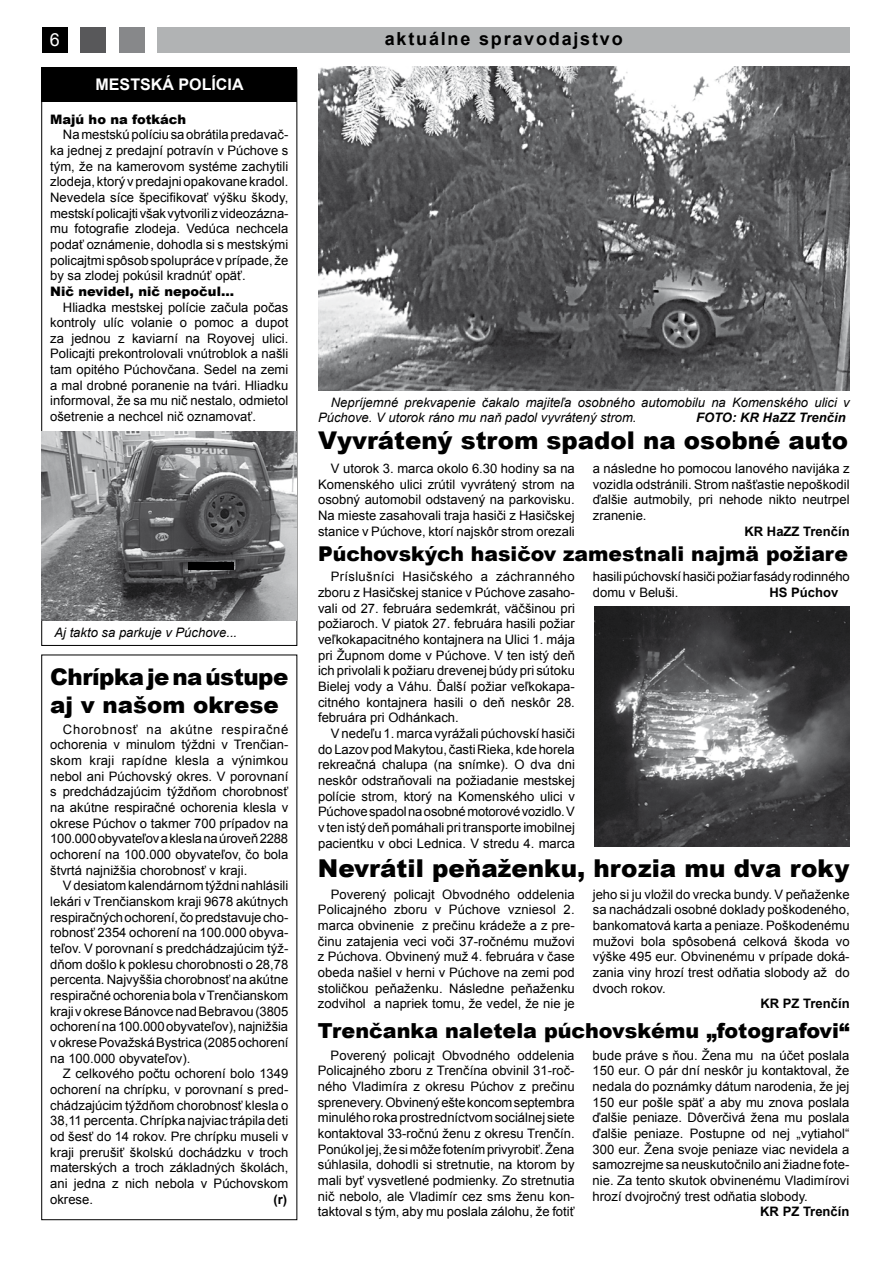
<style>
.page{position:relative;width:893px;height:1263px;background:#fff}
.page>*{position:absolute;margin:0;border:0;box-sizing:border-box;transform-origin:0 0}
.t1{font:900 24.6px "Arial";color:#000}
.t2{font:900 24.45px "Arial";color:#000}
.t3{font:900 22.95px/27.6px "Arial";letter-spacing:-.02em;color:#000}
.t4{font:900 20.7px "Arial";color:#000}
.t5{font:900 20.4px "Arial";color:#000}
.t6{font:700 18px "Arial";letter-spacing:.1em;color:#000}
.t7{font:18px "Arial";color:#fff}
.t8{font:700 16.05px "Arial";color:#fff}
.t9{font:13.05px/15.6px "Arial";color:#000;text-align:justify}
.t10{font:italic 13.05px/15.6px "Arial";color:#000}
.t11{font:700 13.05px "Arial";color:#000}
.t12{font:900 13.05px "Arial";color:#000}
.t13{font:italic 700 13.05px "Arial";color:#000}
</style>
<div class="page">
<div style="left:157px;top:27px;width:693px;height:26px;background:#b1b3b4"></div>
<div style="left:42px;top:27px;width:26px;height:26px;background:#000"></div>
<div style="left:81px;top:27px;width:25px;height:26px;background:#58585a"></div>
<div style="left:119px;top:27px;width:25px;height:26px;background:#87888a"></div>
<div style="left:42px;top:67px;width:255px;height:34px;background:#000"></div>
<img style="left:318px;top:67px;width:532px;height:324px">
<img style="left:594px;top:607px;width:256px;height:239px">
<img style="left:42px;top:431px;width:255px;height:189px">
<div style="left:188px;top:562px;width:46px;height:8px;background:#000"></div>
<h3 class="t7" style="left:50px;top:28px;width:12px">6</h3>
<h3 class="t6" style="left:385px;top:27px;width:239px">aktuálne spravodajstvo</h3>
<p class="t8" style="left:96px;top:74px;width:150px">MESTSKÁ POLÍCIA</p>
<p class="t12" style="left:50px;top:109px;width:137px">Majú ho na fotkách</p>
<p class="t9" style="left:50px;top:127px;width:240px;text-indent:13px">Na mestskú políciu sa obrátila predavač&shy;ka jednej z predajní potravín v Púchove s tým, že na kamerovom systéme zachytili zlodeja, ktorý v predajni opakovane kradol.<br>Nevedela síce špecifikovať výšku škody, mestskí policajti však vytvorili z videozázna&shy;mu fotografie zlodeja. Vedúca nechcela podať oznámenie, dohodla si s mestskými policajtmi spôsob spolupráce v prípade, že by sa zlodej pokúsil kradnúť opäť.</p>
<p class="t12" style="left:50px;top:282px;width:185px">Nič nevidel, nič nepočul...</p>
<p class="t9" style="left:50px;top:299px;width:240px;text-indent:13px">Hliadka mestskej polície začula počas kontroly ulíc volanie o pomoc a dupot za jednou z kaviarní na Royovej ulici.<br>Policajti prekontrolovali vnútroblok a našli tam opitého Púchovčana. Sedel na zemi a mal drobné poranenie na tvári. Hliadku informoval, že sa mu nič nestalo, odmietol ošetrenie a nechcel nič oznamovať.</p>
<p class="t10" style="left:54px;top:625px;width:184px">Aj takto sa parkuje v Púchove...</p>
<h3 class="t3" style="left:50px;top:663px;width:240px">Chrípka je na ústupe aj v našom okrese</h3>
<p class="t9" style="left:50px;top:721px;width:240px;text-indent:13px">Chorobnosť na akútne respiračné ochorenia v minulom týždni v Trenčian&shy;skom kraji rapídne klesla a výnimkou nebol ani Púchovský okres. V porovnaní s predchádzajúcim týždňom chorobnosť na akútne respiračné ochorenia klesla v okrese Púchov o takmer 700 prípadov na 100.000 obyvateľov a klesla na úroveň 2288 ochorení na 100.000 obyvateľov, čo bola štvrtá najnižšia chorobnosť v kraji.</p>
<p class="t9" style="left:50px;top:878px;width:240px;text-indent:13px">V desiatom kalendárnom týždni nahlásili lekári v Trenčianskom kraji 9678 akútnych respiračných ochorení, čo predstavuje cho&shy;robnosť 2354 ochorení na 100.000 obyva&shy;teľov. V porovnaní s predchádzajúcim týž&shy;dňom došlo k poklesu chorobnosti o 28,78 percenta. Najvyššia chorobnosť na akútne respiračné ochorenia bola v Trenčianskom kraji v okrese Bánovce nad Bebravou (3805 ochorení na 100.000 obyvateľov), najnižšia v okrese Považská Bystrica (2085 ochorení na 100.000 obyvateľov).</p>
<p class="t9" style="left:50px;top:1066px;width:240px;text-indent:13px">Z celkového počtu ochorení bolo 1349 ochorení na chrípku, v porovnaní s pred&shy;chádzajúcim týždňom chorobnosť klesla o 38,11 percenta. Chrípka najviac trápila deti od šesť do 14 rokov. Pre chrípku museli v kraji prerušiť školskú dochádzku v troch materských a troch základných školách, ani jedna z nich nebola v Púchovskom okrese.</p>
<p class="t11" style="left:273px;top:1190px;width:15px">(r)</p>
<p class="t10" style="left:318px;top:395px;width:533px;text-indent:13px">Nepríjemné prekvapenie čakalo majiteľa osobného automobilu na Komenského ulici v<br>Púchove. V utorok ráno mu naň padol vyvrátený strom.</p>
<p class="t13" style="left:696px;top:409px;width:151px">FOTO: KR HaZZ Trenčin</p>
<h2 class="t2" style="left:318px;top:423px;width:532px">Vyvrátený strom spadol na osobné auto</h2>
<p class="t9" style="left:318px;top:461px;width:258px;text-indent:13px">V utorok 3. marca okolo 6.30 hodiny sa na Komenského ulici zrútil vyvrátený strom na osobný automobil odstavený na parkovisku.<br>Na mieste zasahovali traja hasiči z Hasičskej stanice v Púchove, ktorí najskôr strom orezali</p>
<p class="t9" style="left:593px;top:461px;width:258px">a následne ho pomocou lanového navijáka z vozidla odstránili. Strom našťastie nepoškodil ďalšie autmobily, pri nehode nikto neutrpel zranenie.</p>
<p class="t11" style="left:744px;top:522px;width:107px">KR HaZZ Trenčín</p>
<h3 class="t5" style="left:318px;top:539px;width:531px">Púchovských hasičov zamestnali najmä požiare</h3>
<p class="t9" style="left:318px;top:569px;width:258px;text-indent:13px">Príslušníci Hasičského a záchranného zboru z Hasičskej stanice v Púchove zasaho&shy;vali od 27. februára sedemkrát, väčšinou pri požiaroch. V piatok 27. februára hasili požiar veľkokapacitného kontajnera na Ulici 1. mája pri Župnom dome v Púchove. V ten istý deň ich privolali k požiaru drevenej búdy pri sútoku Bielej vody a Váhu. Ďalší požiar veľkokapa&shy;citného kontajnera hasili o deň neskôr 28. februára pri Odhánkach.</p>
<p class="t9" style="left:318px;top:726px;width:258px;text-indent:13px">V nedeľu 1. marca vyrážali púchovskí hasiči do Lazov pod Makytou, časti Rieka, kde horela rekreačná chalupa (na snímke). O dva dni neskôr odstraňovali na požiadanie mestskej polície strom, ktorý na Komenského ulici v Púchove spadol na osobné motorové vozidlo. V v ten istý deň pomáhali pri transporte imobilnej pacientku v obci Lednica. V stredu 4. marca</p>
<p class="t9" style="left:593px;top:569px;width:258px">hasili púchovskí hasiči požiar fasády rodinného domu v Beluši.</p>
<p class="t11" style="left:769px;top:584px;width:70px">HS Púchov</p>
<h1 class="t1" style="left:318px;top:850px;width:533px">Nevrátil peňaženku, hrozia mu dva roky</h1>
<p class="t9" style="left:318px;top:886px;width:258px;text-indent:13px">Poverený policajt Obvodného oddelenia Policajného zboru v Púchove vzniesol 2. marca obvinenie z prečinu krádeže a z pre&shy;činu zatajenia veci voči 37-ročnému mužovi z Púchova. Obvinený muž 4. februára v čase obeda našiel v herni v Púchove na zemi pod stoličkou peňaženku. Následne peňaženku zodvihol a napriek tomu, že vedel, že nie je</p>
<p class="t9" style="left:593px;top:886px;width:258px">jeho si ju vložil do vrecka bundy. V peňaženke sa nachádzali osobné doklady poškodeného, bankomatová karta a peniaze. Poškodenému mužovi bola spôsobená celková škoda vo výške 495 eur. Obvinenému v prípade doká&shy;zania viny hrozí trest odňatia slobody až do dvoch rokov.</p>
<p class="t11" style="left:760px;top:995px;width:91px">KR PZ Trenčín</p>
<h3 class="t4" style="left:318px;top:1015px;width:533px">Trenčanka naletela púchovskému „fotografovi“</h3>
<p class="t9" style="left:318px;top:1047px;width:258px;text-indent:13px">Poverený policajt Obvodného oddelenia Policajného zboru z Trenčína obvinil 31-roč&shy;ného Vladimíra z okresu Púchov z prečinu sprenevery. Obvinený ešte koncom septembra minulého roka prostredníctvom sociálnej siete kontaktoval 33-ročnú ženu z okresu Trenčín.<br>Ponúkol jej, že si môže fotením privyrobiť. Žena súhlasila, dohodli si stretnutie, na ktorom by mali byť vysvetlené podmienky. Zo stretnutia nič nebolo, ale Vladimír cez sms ženu kon&shy;taktoval s tým, aby mu poslala zálohu, že fotiť</p>
<p class="t9" style="left:593px;top:1047px;width:258px">bude práve s ňou. Žena mu na účet poslala 150 eur. O pár dní neskôr ju kontaktoval, že nedala do poznámky dátum narodenia, že jej 150 eur pošle späť a aby mu znova poslala ďalšie peniaze. Dôverčivá žena mu poslala ďalšie peniaze. Postupne od nej „vytiahol“ 300 eur. Žena svoje peniaze viac nevidela a samozrejme sa neuskutočnilo ani žiadne fote&shy;nie. Za tento skutok obvinenému Vladimírovi hrozí dvojročný trest odňatia slobody.</p>
<p class="t11" style="left:760px;top:1203px;width:91px">KR PZ Trenčín</p>
</div>
